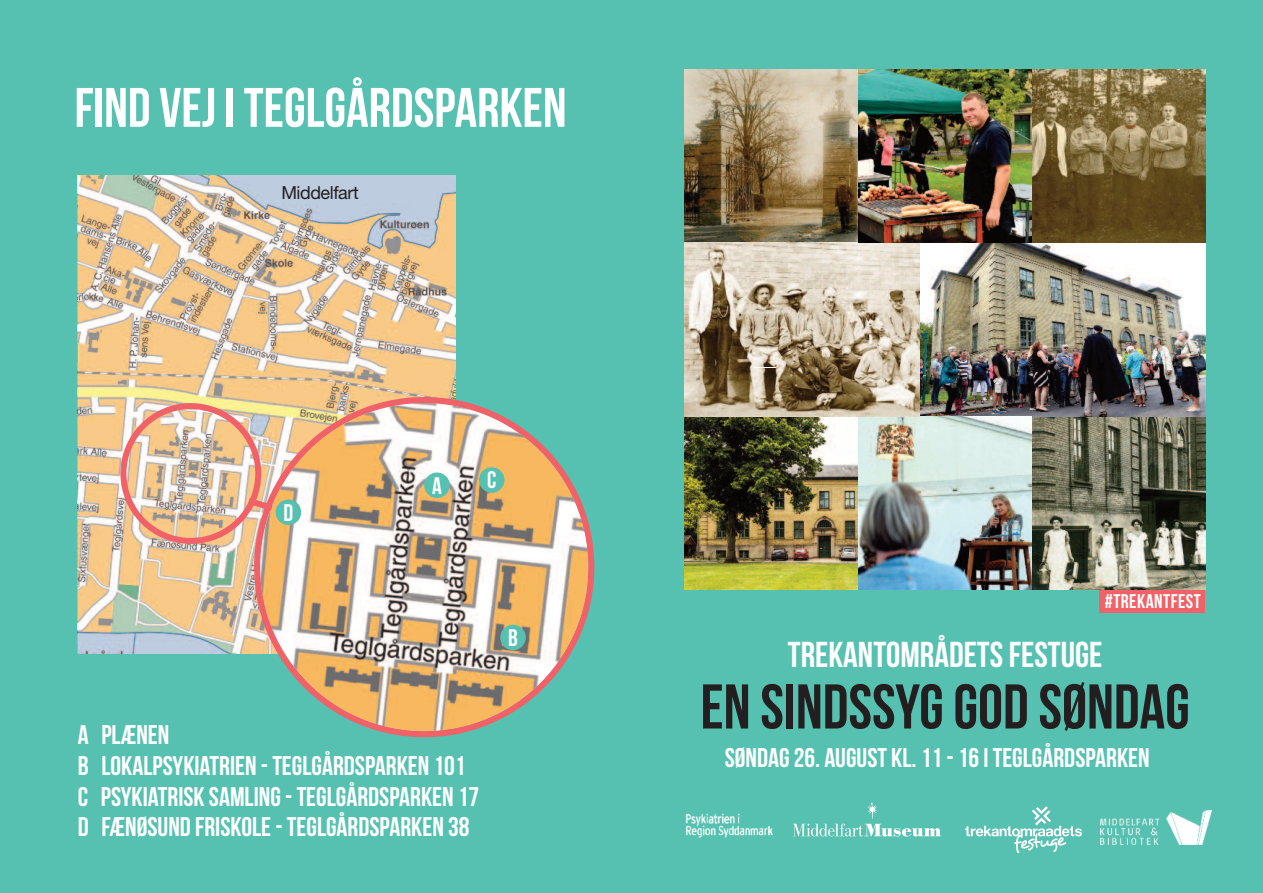
<style>
.page{position:relative;width:1263px;height:893px;background:#56c1b0}
.page>*{position:absolute;margin:0;border:0;box-sizing:border-box;transform-origin:0 0}
.t1{font:700 63px "Bebas Neue";color:#231f20}
.t2{font:700 55.5px "Bebas Neue";color:#fff}
.t3{font:700 36px "Bebas Neue";color:#fff}
.t4{font:700 27px/30.8px "Bebas Neue";color:#fff}
.t5{font:700 24px "Bebas Neue";color:#fff}
.t6{font:700 19.8px "Bebas Neue";letter-spacing:.025em;color:#fff}
.t7{font:18px "Helvetica Neue LT Std";letter-spacing:-.025em;color:#231f20}
</style>
<div class="page">
<div style="left:1099px;top:583px;width:106px;height:30px;background:#f06168"></div>
<img style="left:1032px;top:416px;width:173px;height:173px">
<svg style="left:792px;top:803px;width:149px;height:33px"></svg>
<svg style="left:965px;top:806px;width:117px;height:47px"></svg>
<img style="left:78px;top:175px;width:378px;height:479px">
<img style="left:1101px;top:810px;width:110px;height:35px">
<img style="left:685px;top:813px;width:88px;height:25px">
<svg style="left:254px;top:397px;width:340px;height:340px"></svg>
<div style="left:424px;top:472px;width:26px;height:26px;background:#56c1b0;border-radius:50%"></div>
<div style="left:479px;top:467px;width:25px;height:26px;background:#56c1b0;border-radius:50%"></div>
<div style="left:276px;top:499px;width:25px;height:26px;background:#56c1b0;border-radius:50%"></div>
<img style="left:120px;top:403px;width:159px;height:141px">
<img style="left:685px;top:69px;width:173px;height:173px">
<img style="left:920px;top:243px;width:285px;height:173px">
<img style="left:685px;top:416px;width:173px;height:173px">
<img style="left:858px;top:416px;width:174px;height:173px">
<img style="left:685px;top:242px;width:235px;height:174px">
<img style="left:1032px;top:69px;width:173px;height:174px">
<img style="left:858px;top:69px;width:174px;height:174px">
<div style="left:500px;top:625px;width:26px;height:25px;background:#56c1b0;border-radius:50%"></div>
<svg style="left:753px;top:368px;width:22px;height:1px"></svg>
<h2 class="t2" style="left:75px;top:75px;width:494px">FIND VEJ I TEGLGÅRDSPARKEN</h2>
<p class="t7" style="left:281px;top:187px;width:79px">Middelfart</p>
<p class="t5" style="left:283px;top:498px;width:11px">D</p>
<p class="t5" style="left:432px;top:471px;width:11px">A</p>
<p class="t5" style="left:487px;top:466px;width:11px">C</p>
<p class="t5" style="left:508px;top:623px;width:11px">B</p>
<p class="t4" style="left:78px;top:719px;width:403px">A PLÆNEN<br>B LOKALPSYKIATRIEN - TEGLGÅRDSPARKEN 101<br>C PSYKIATRISK SAMLING-TEGLGÅRDSPARKEN 17<br>D FÆNØSUND FRISKOLE- TEGLGÅRDSPARKEN 38</p>
<p class="t6" style="left:1105px;top:590px;width:98px">#TREKANTFEST</p>
<h3 class="t3" style="left:788px;top:634px;width:316px">TREKANTOMRÅDETSFESTUGE</h3>
<h1 class="t1" style="left:700px;top:670px;width:491px">EN SINDSSYG GOD SØNDAG</h1>
<p class="t4" style="left:725px;top:742px;width:426px">SØNDAG26. AUGUST KL.11- 16 ITEGLGÅRDSPARKEN</p>
</div>
